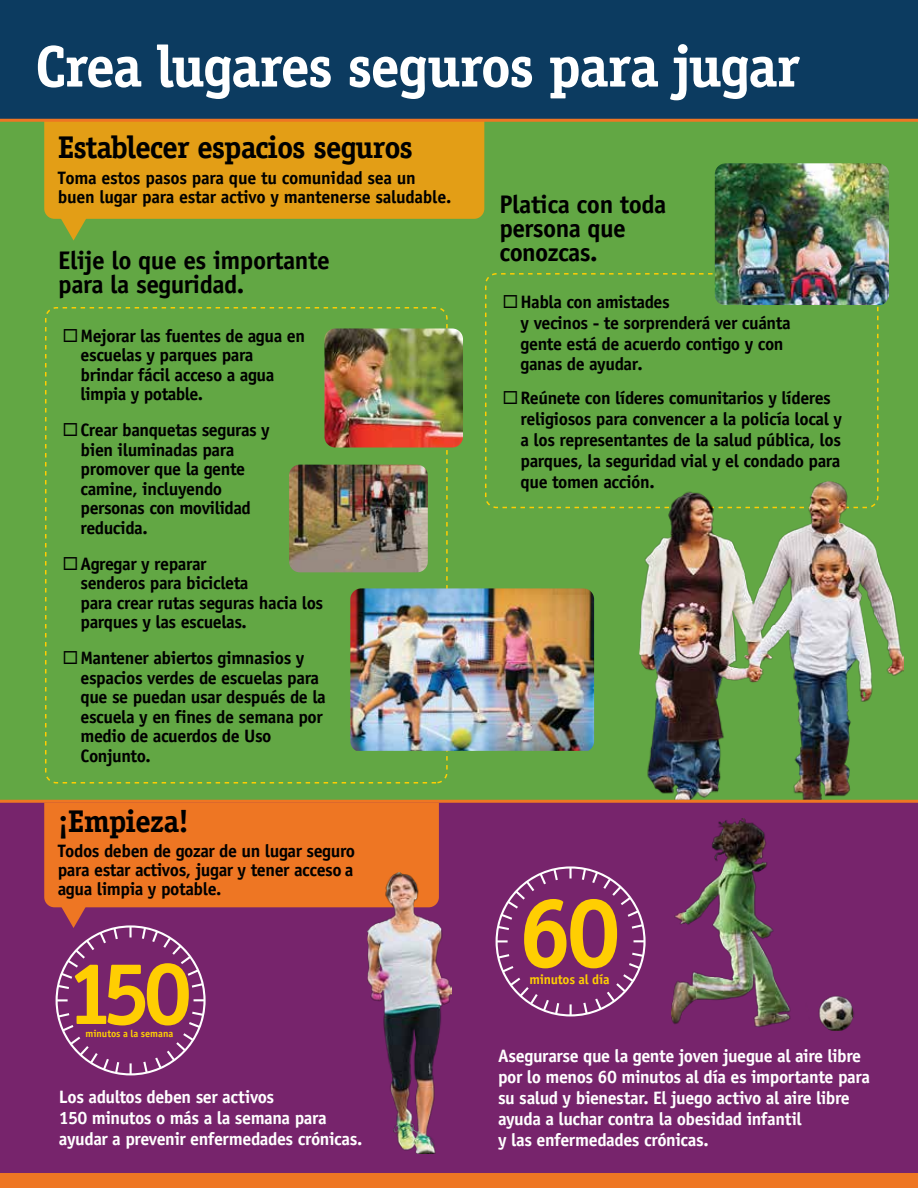
<style>
.page{position:relative;width:918px;height:1188px;background:#fff}
.page>*{position:absolute;margin:0;border:0;box-sizing:border-box;transform-origin:0 0}
.t1{font:700 98.85px "Officina Serif";color:#ffce02}
.t2{font:700 88.65px "Officina Serif";color:#ffce02}
.t3{font:700 58.65px "Officina Serif";letter-spacing:-.035em;color:#fff}
.t4{font:700 31.5px "Officina Serif";letter-spacing:-.035em;color:#000}
.t5{font:700 25.5px/24px "Officina Sans";letter-spacing:-.02em;color:#000}
.t6{font:700 18px/19.5px "Officina Sans";letter-spacing:-.025em;color:#000}
.t7{font:700 18px/21px "Officina Sans";letter-spacing:-.025em;color:#fff}
.t8{font:700 13.5px "Officina Sans";letter-spacing:-.015em;color:#ffce02}
.t9{font:700 10.2px "Officina Sans";letter-spacing:-.005em;color:#ffce02}
</style>
<div class="page">
<div style="left:0;top:120px;width:918px;height:681px;background:#62a744"></div>
<div style="left:0;top:0;width:918px;height:120px;background:#0c3b60"></div>
<div style="left:0;top:802px;width:918px;height:386px;background:#77246c"></div>
<svg style="left:44px;top:122px;width:440px;height:118px"></svg>
<hr style="left:0;top:119px;width:918px;height:3px;background:#ee7623">
<div style="left:45px;top:307px;width:403px;height:477px;border:2px dashed #ffce02;border-radius:11px"></div>
<img style="left:324px;top:328px;width:139px;height:120px">
<img style="left:289px;top:465px;width:139px;height:107px">
<img style="left:350px;top:588px;width:244px;height:163px">
<div style="left:485px;top:273px;width:394px;height:235px;border:2px dashed #ffce02;border-radius:11px"></div>
<img style="left:715px;top:163px;width:174px;height:142px">
<img style="left:640px;top:482px;width:263px;height:318px">
<hr style="left:0;top:800px;width:918px;height:3px;background:#ee7623">
<svg style="left:44px;top:803px;width:395px;height:272px"></svg>
<img style="left:367px;top:872px;width:84px;height:282px">
<svg style="left:496px;top:866px;width:150px;height:150px"></svg>
<img style="left:672px;top:819px;width:182px;height:211px">
<div style="left:0;top:1174px;width:918px;height:14px;background:#ee7623"></div>
<h1 class="t3" style="left:36px;top:30px;width:766px">Crea lugares seguros para jugar</h1>
<h2 class="t4" style="left:58px;top:128px;width:357px">Establecer espacios seguros</h2>
<p class="t6" style="left:58px;top:168px;width:395px">Toma estos pasos para que tu comunidad sea un buen lugar para estar activo y mantenerse saludable.</p>
<p class="t5" style="left:500px;top:192px;width:169px">Platica con toda persona que conozcas.</p>
<p class="t6" style="left:521px;top:291px;width:272px;line-height:20.7px;text-indent:-18px">◻Habla con amistades<br>y vecinos - te sorprenderá ver cuánta gente está de acuerdo contigo y con ganas de ayudar.</p>
<p class="t6" style="left:521px;top:387px;width:323px;line-height:21px;text-indent:-18px">◻Reúnete con líderes comunitarios y líderes religiosos para convencer a la policía local y a los representantes de la salud pública, los parques, la seguridad vial y el condado para que tomen acción.</p>
<p class="t5" style="left:58px;top:248px;width:273px">Elije lo que es importante para la seguridad.</p>
<p class="t6" style="left:81px;top:326px;width:226px;text-indent:-18px">◻Mejorar las fuentes de agua en escuelas y parques para brindar fácil acceso a agua limpia y potable.</p>
<p class="t6" style="left:81px;top:420px;width:191px;text-indent:-18px">◻Crear banquetas seguras y bien iluminadas para promover que la gente camine, incluyendo personas con movilidad reducida.</p>
<p class="t6" style="left:81px;top:554px;width:244px;text-indent:-18px">◻Agregar y reparar<br>senderos para bicicleta<br>para crear rutas seguras hacia los parques y las escuelas.</p>
<p class="t6" style="left:81px;top:648px;width:247px;text-indent:-18px">◻Mantener abiertos gimnasios y espacios verdes de escuelas para que se puedan usar después de la escuela y en fines de semana por medio de acuerdos de Uso<br>Conjunto.</p>
<h2 class="t4" style="left:58px;top:801px;width:133px">¡Empieza!</h2>
<p class="t6" style="left:58px;top:841px;width:299px;line-height:18.9px;text-align:justify">Todos deben de gozar de un lugar seguro para estar activos, jugar y tener acceso a agua limpia y potable.</p>
<h3 class="t2" style="left:66px;top:939px;width:128px">150</h3>
<h3 class="t9" style="left:86px;top:1027px;width:89px">minutos a la semana</h3>
<p class="t7" style="left:59px;top:1086px;width:305px">Los adultos deben ser activos<br>150 minutos o más a la semana para ayudar a prevenir enfermedades crónicas.</p>
<h3 class="t1" style="left:517px;top:871px;width:106px">60</h3>
<h3 class="t8" style="left:529px;top:971px;width:82px">minutos al día</h3>
<p class="t7" style="left:498px;top:1045px;width:374px">Asegurarse que la gente joven juegue al aire libre por lo menos 60 minutos al día es importante para su salud y bienestar. El juego activo al aire libre ayuda a luchar contra la obesidad infantil<br>y las enfermedades crónicas.</p>
</div>
